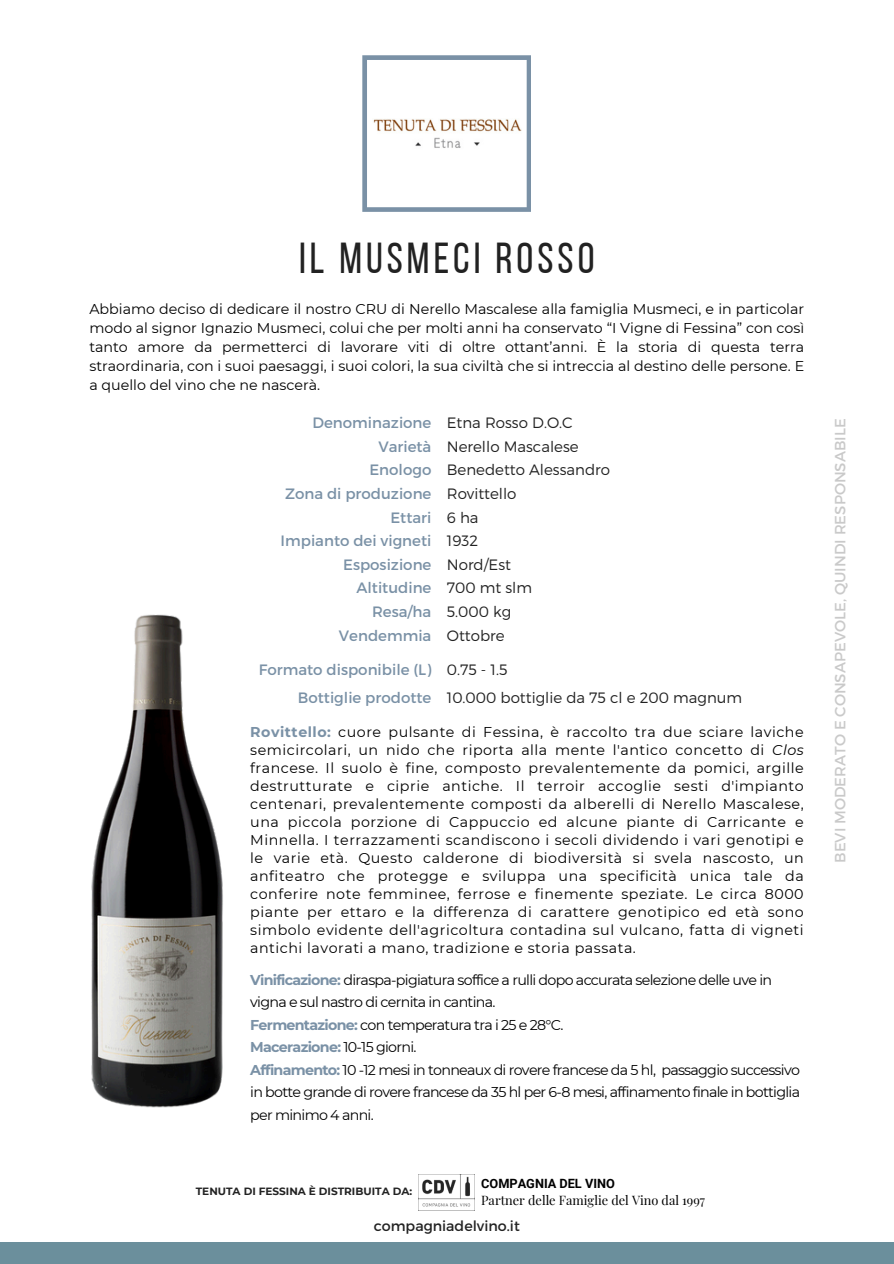
<style>
.page{position:relative;width:894px;height:1264px;background:#fff}
.page>*{position:absolute;margin:0;border:0;box-sizing:border-box;transform-origin:0 0}
.t1{font:43.2px "Bebas Neue";letter-spacing:.095em;color:#222}
.t2{font:15px/23.7px "Montserrat";color:#7a91a6;text-align:right}
.t3{font:300 15px/23.7px "Montserrat";color:#222}
.t4{font:14.85px "Montserrat";color:#a6a6a6}
.t5{font:14.25px/18px "Montserrat";letter-spacing:-.05em;color:#000;text-align:justify}
.t6{font:14.25px "Montserrat";color:#222}
.t7{font:12.75px/17px "Playfair Display";color:#000}
.t8{font:700 10.5px "Montserrat";color:#222}
.s1{font-weight:700;color:#7a91a6}
.s2{font-style:italic}
.s3{font-family:"Roboto";font-weight:700}
</style>
<div class="page">
<div style="left:0;top:1242px;width:893px;height:21px;background:#6b8f9c"></div>
<svg style="left:362px;top:55px;width:169px;height:157px"></svg>
<img style="left:91px;top:614px;width:132px;height:494px">
<img style="left:419px;top:1174px;width:55px;height:33px">
<img style="left:372px;top:118px;width:149px;height:32px">
<h1 class="t1" style="left:299px;top:241px;width:297px">IL MUSMECI ROSSO</h1>
<p class="t5" style="left:89px;top:299px;width:716px;line-height:19.2px">Abbiamo deciso di dedicare il nostro CRU di Nerello Mascalese alla famiglia Musmeci, e in particolar modo al signor Ignazio Musmeci, colui che per molti anni ha conservato “I Vigne di Fessina” con così tanto amore da permetterci di lavorare viti di oltre ottant’anni. È la storia di questa terra straordinaria, con i suoi paesaggi, i suoi colori, la sua civiltà che si intreccia al destino delle persone. E a quello del vino che ne nascerà.</p>
<h3 class="t2" style="left:280px;top:410px;width:152px">Denominazione<br>Varietà<br>Enologo<br>Zona di produzione<br>Ettari<br>Impianto dei vigneti<br>Esposizione<br>Altitudine<br>Resa/ha<br>Vendemmia</h3>
<h3 class="t3" style="left:446px;top:410px;width:165px">Etna Rosso D.O.C<br>Nerello Mascalese<br>Benedetto Alessandro<br>Rovittello<br>6 ha<br>1932<br>Nord/Est<br>700 mt slm<br>5.000 kg<br>Ottobre</h3>
<h3 class="t2" style="left:259px;top:657px;width:174px">Formato disponibile (L)</h3>
<h3 class="t3" style="left:446px;top:657px;width:62px">0.75 - 1.5</h3>
<p class="t2" style="left:298px;top:684px;width:135px">Bottiglie prodotte</p>
<p class="t3" style="left:446px;top:684px;width:297px">10.000 bottiglie da 75 cl e 200 magnum</p>
<p class="t5" style="left:250px;top:723px;width:555px"><span class="s1">Rovittello:</span> cuore pulsante di Fessina, è raccolto tra due sciare laviche semicircolari, un nido che riporta alla mente l'antico concetto di <span class="s2">Clos </span>francese. Il suolo è fine, composto prevalentemente da pomici, argille destrutturate e ciprie antiche. Il terroir accoglie sesti d'impianto centenari, prevalentemente composti da alberelli di Nerello Mascalese, una piccola porzione di Cappuccio ed alcune piante di Carricante e Minnella. I terrazzamenti scandiscono i secoli dividendo i vari genotipi e le varie età. Questo calderone di biodiversità si svela nascosto, un anfiteatro che protegge e sviluppa una specificità unica tale da conferire note femminee, ferrose e finemente speziate. Le circa 8000 piante per ettaro e la differenza di carattere genotipico ed età sono simbolo evidente dell'agricoltura contadina sul vulcano, fatta di vigneti antichi lavorati a mano, tradizione e storia passata.</p>
<h4 class="t5" style="left:250px;top:968px;width:523px;line-height:22.5px;text-align:left"><span class="s1">Vinificazione:</span> diraspa-pigiatura soffice a rulli dopo accurata selezione delle uve in vigna e sul nastro di cernita in cantina.<br><span class="s1">Fermentazione:</span> con temperatura tra i 25 e 28°C.<br><span class="s1">Macerazione:</span> 10-15 giorni.</h4>
<h2 class="t5" style="left:250px;top:1058px;width:551px;line-height:22.5px"><span class="s1">Affinamento:</span> 10 -12 mesi in tonneaux di rovere francese da 5 hl, passaggio successivo in botte grande di rovere francese da 35 hl per 6-8 mesi, affinamento finale in bottiglia per minimo 4 anni.</h2>
<h3 class="t8" style="left:196px;top:1184px;width:218px">TENUTA DI FESSINA È DISTRIBUITA DA:</h3>
<h3 class="t7" style="left:481px;top:1173px;width:225px"><span class="s3">COMPAGNIA DEL VINO<br></span>Partner delle Famiglie del Vino dal 1997</h3>
<h3 class="t6" style="left:374px;top:1216px;width:147px">compagniadelvino.it</h3>
<p class="t4" style="left:830px;top:863px;width:446px;rotate:-90deg">BEVI MODERATO E CONSAPEVOLE, QUINDI RESPONSABILE</p>
</div>
